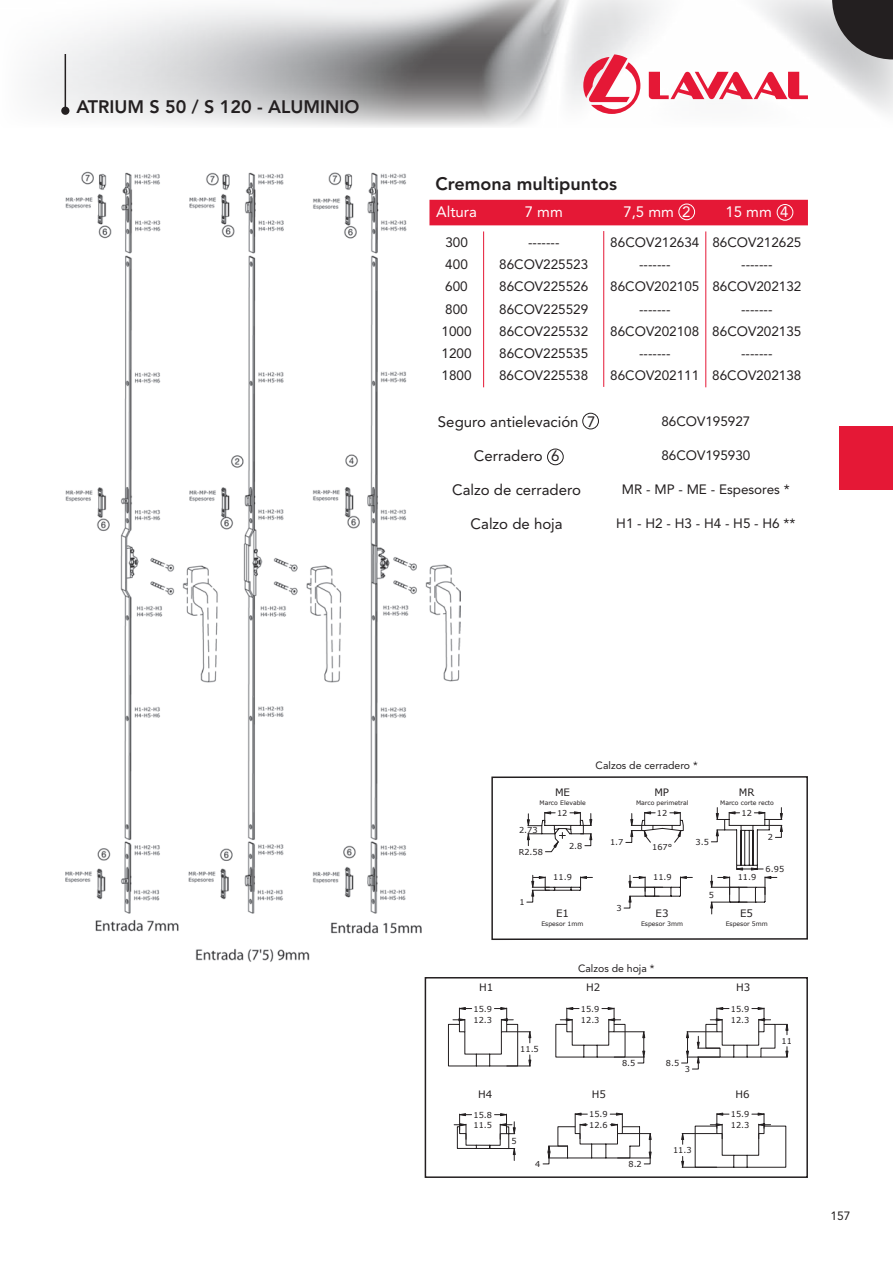
<style>
.page{position:relative;width:893px;height:1263px;background:#fff}
.page>*{position:absolute;margin:0;border:0;box-sizing:border-box;transform-origin:0 0}
.t1{font:800 18px "Avenir LT Std";color:#231f20}
.t2{font:15px "Avenir LT Std";color:#231f20}
.t3{font:15px "Avenir LT Std";color:#fff}
.t4{font:13.5px "Avenir LT Std";color:#231f20}
.t5{font:12px "Avenir LT Std";color:#231f20}
.t6{font:10.5px "Avenir LT Std";color:#231f20}
.t7{font:10.2px "Verdana";color:#231f20}
.t8{font:8.1px "Verdana";color:#231f20}
.t9{font:6.15px "Verdana";color:#231f20}
</style>
<div class="page">
<img style="left:34px;top:0;width:859px;height:127px">
<svg style="left:61px;top:107px;width:8px;height:8px"></svg>
<hr style="left:65px;top:54px;width:1px;height:57px;background:#231f20">
<svg style="left:62px;top:108px;width:6px;height:6px"></svg>
<svg style="left:649px;top:72px;width:159px;height:27px"></svg>
<svg style="left:583px;top:54px;width:57px;height:60px"></svg>
<div style="left:839px;top:426px;width:54px;height:63px;background:#e51836"></div>
<img style="left:65px;top:171px;width:395px;height:791px">
<div style="left:429px;top:200px;width:379px;height:25px;background:#e51836"></div>
<hr style="left:483px;top:231px;width:1px;height:156px;background:#e51836">
<div style="left:679px;top:204px;width:16px;height:16px;border:1px solid #fff;border-radius:50%"></div>
<div style="left:777px;top:204px;width:16px;height:16px;border:1px solid #fff;border-radius:50%"></div>
<div style="left:583px;top:413px;width:16px;height:16px;border:1px solid #231f20;border-radius:50%"></div>
<div style="left:547px;top:449px;width:16px;height:16px;border:1px solid #231f20;border-radius:50%"></div>
<hr style="left:603px;top:231px;width:1px;height:156px;background:#e51836">
<hr style="left:705px;top:231px;width:1px;height:156px;background:#e51836">
<div style="left:491px;top:776px;width:317px;height:164px;border:2px solid #231f20"></div>
<svg style="left:527px;top:807px;width:255px;height:107px"></svg>
<div style="left:425px;top:977px;width:383px;height:201px;border:2px solid #231f20"></div>
<svg style="left:448px;top:1024px;width:338px;height:144px"></svg>
<svg style="left:513px;top:1148px;width:2px;height:12px"></svg>
<svg style="left:454px;top:1113px;width:61px;height:27px"></svg>
<svg style="left:543px;top:1145px;width:25px;height:19px"></svg>
<svg style="left:575px;top:1113px;width:76px;height:51px"></svg>
<hr style="left:682px;top:1133px;width:35px;height:1px;background:#231f20">
<hr style="left:682px;top:1167px;width:35px;height:1px;background:#231f20">
<svg style="left:681px;top:1133px;width:3px;height:11px"></svg>
<svg style="left:681px;top:1156px;width:3px;height:12px"></svg>
<svg style="left:710px;top:1113px;width:61px;height:27px"></svg>
<svg style="left:506px;top:1055px;width:25px;height:12px"></svg>
<svg style="left:453px;top:1007px;width:78px;height:36px"></svg>
<hr style="left:614px;top:1031px;width:30px;height:1px;background:#231f20">
<hr style="left:614px;top:1057px;width:30px;height:1px;background:#231f20">
<svg style="left:638px;top:1031px;width:7px;height:32px"></svg>
<svg style="left:560px;top:1007px;width:61px;height:26px"></svg>
<svg style="left:681px;top:1007px;width:107px;height:62px"></svg>
<svg style="left:832px;top:0;width:61px;height:59px;background:#474445"></svg>
<h1 class="t1" style="left:77px;top:96px;width:284px">ATRIUM S 50 / S 120 - ALUMINIO</h1>
<h1 class="t1" style="left:435px;top:173px;width:183px">Cremona multipuntos</h1>
<p class="t3" style="left:436px;top:203px;width:42px">Altura</p>
<p class="t3" style="left:525px;top:203px;width:40px">7 mm</p>
<p class="t3" style="left:623px;top:203px;width:69px">7,5 mm 2</p>
<p class="t3" style="left:725px;top:203px;width:65px">15 mm 4</p>
<p class="t4" style="left:445px;top:234px;width:24px">300</p>
<p class="t4" style="left:528px;top:234px;width:33px">-------</p>
<p class="t4" style="left:610px;top:234px;width:193px">86COV212634 86COV212625</p>
<p class="t4" style="left:445px;top:257px;width:24px">400</p>
<p class="t4" style="left:499px;top:257px;width:91px">86COV225523</p>
<p class="t4" style="left:639px;top:257px;width:33px">-------</p>
<p class="t4" style="left:741px;top:257px;width:33px">-------</p>
<p class="t4" style="left:445px;top:279px;width:24px">600</p>
<p class="t4" style="left:499px;top:279px;width:91px">86COV225526</p>
<p class="t4" style="left:610px;top:279px;width:193px">86COV202105 86COV202132</p>
<p class="t4" style="left:445px;top:301px;width:24px">800</p>
<p class="t4" style="left:499px;top:301px;width:91px">86COV225529</p>
<p class="t4" style="left:639px;top:301px;width:33px">-------</p>
<p class="t4" style="left:741px;top:301px;width:33px">-------</p>
<p class="t4" style="left:441px;top:323px;width:32px">1000</p>
<p class="t4" style="left:499px;top:323px;width:91px">86COV225532</p>
<p class="t4" style="left:610px;top:323px;width:193px">86COV202108 86COV202135</p>
<p class="t4" style="left:441px;top:346px;width:32px">1200</p>
<p class="t4" style="left:499px;top:346px;width:91px">86COV225535</p>
<p class="t4" style="left:639px;top:346px;width:33px">-------</p>
<p class="t4" style="left:741px;top:346px;width:33px">-------</p>
<p class="t4" style="left:441px;top:368px;width:32px">1800</p>
<p class="t4" style="left:499px;top:368px;width:91px">86COV225538</p>
<p class="t4" style="left:610px;top:368px;width:193px">86COV202111 86COV202138</p>
<p class="t2" style="left:438px;top:413px;width:159px">Seguro antielevación 7</p>
<p class="t4" style="left:661px;top:414px;width:91px">86COV195927</p>
<p class="t2" style="left:474px;top:447px;width:87px">Cerradero 6</p>
<p class="t4" style="left:661px;top:447px;width:91px">86COV195930</p>
<p class="t2" style="left:452px;top:481px;width:130px">Calzo de cerradero</p>
<p class="t4" style="left:622px;top:481px;width:169px">MR - MP - ME - Espesores *</p>
<p class="t2" style="left:471px;top:515px;width:93px">Calzo de hoja</p>
<p class="t4" style="left:616px;top:515px;width:181px">H1-H2-H3-H4-H5-H6**</p>
<p class="t6" style="left:596px;top:759px;width:104px">Calzos de cerradero *</p>
<p class="t7" style="left:555px;top:785px;width:17px">ME</p>
<p class="t9" style="left:539px;top:799px;width:48px">Marco Elevable</p>
<p class="t7" style="left:654px;top:785px;width:16px">MP</p>
<p class="t9" style="left:636px;top:799px;width:54px">Marco perimetral</p>
<p class="t7" style="left:739px;top:785px;width:17px">MR</p>
<p class="t9" style="left:720px;top:799px;width:55px">Marco corte recto</p>
<p class="t8" style="left:557px;top:808px;width:12px">12</p>
<p class="t8" style="left:657px;top:808px;width:12px">12</p>
<p class="t8" style="left:741px;top:808px;width:12px">12</p>
<p class="t8" style="left:519px;top:824px;width:20px">2.73</p>
<p class="t8" style="left:519px;top:846px;width:26px">R2.58</p>
<p class="t8" style="left:569px;top:840px;width:15px">2.8</p>
<p class="t8" style="left:610px;top:837px;width:15px">1.7</p>
<p class="t8" style="left:652px;top:842px;width:22px">167°</p>
<p class="t8" style="left:696px;top:837px;width:15px">3.5</p>
<p class="t8" style="left:768px;top:832px;width:7px">2</p>
<p class="t8" style="left:766px;top:864px;width:20px">6.95</p>
<p class="t8" style="left:519px;top:897px;width:7px">1</p>
<p class="t8" style="left:553px;top:872px;width:20px">11.9</p>
<p class="t8" style="left:653px;top:872px;width:20px">11.9</p>
<p class="t8" style="left:738px;top:872px;width:20px">11.9</p>
<p class="t8" style="left:709px;top:889px;width:7px">5</p>
<p class="t7" style="left:556px;top:906px;width:14px">E1</p>
<p class="t9" style="left:541px;top:920px;width:43px">Espesor 1mm</p>
<p class="t8" style="left:616px;top:903px;width:7px">3</p>
<p class="t7" style="left:655px;top:906px;width:14px">E3</p>
<p class="t9" style="left:641px;top:920px;width:43px">Espesor 3mm</p>
<p class="t7" style="left:740px;top:907px;width:14px">E5</p>
<p class="t9" style="left:726px;top:920px;width:43px">Espesor 5mm</p>
<p class="t6" style="left:578px;top:962px;width:78px">Calzos de hoja *</p>
<p class="t7" style="left:479px;top:981px;width:16px">H1</p>
<p class="t7" style="left:586px;top:981px;width:16px">H2</p>
<p class="t7" style="left:736px;top:981px;width:16px">H3</p>
<p class="t8" style="left:473px;top:1003px;width:20px">15.9</p>
<p class="t8" style="left:474px;top:1015px;width:20px">12.3</p>
<p class="t8" style="left:520px;top:1044px;width:20px">11.5</p>
<p class="t8" style="left:581px;top:1003px;width:20px">15.9</p>
<p class="t8" style="left:581px;top:1015px;width:20px">12.3</p>
<p class="t8" style="left:622px;top:1058px;width:15px">8.5</p>
<p class="t8" style="left:666px;top:1058px;width:15px">8.5</p>
<p class="t8" style="left:685px;top:1064px;width:7px">3</p>
<p class="t8" style="left:731px;top:1003px;width:20px">15.9</p>
<p class="t8" style="left:731px;top:1015px;width:20px">12.3</p>
<p class="t7" style="left:478px;top:1088px;width:16px">H4</p>
<p class="t7" style="left:592px;top:1088px;width:16px">H5</p>
<p class="t7" style="left:736px;top:1088px;width:16px">H6</p>
<p class="t8" style="left:473px;top:1109px;width:20px">15.8</p>
<p class="t8" style="left:474px;top:1119px;width:20px">11.5</p>
<p class="t8" style="left:511px;top:1136px;width:7px">5</p>
<p class="t8" style="left:589px;top:1109px;width:20px">15.9</p>
<p class="t8" style="left:589px;top:1119px;width:20px">12.6</p>
<p class="t8" style="left:535px;top:1159px;width:7px">4</p>
<p class="t8" style="left:628px;top:1159px;width:15px">8.2</p>
<p class="t8" style="left:673px;top:1145px;width:20px">11.3</p>
<p class="t8" style="left:731px;top:1109px;width:20px">15.9</p>
<p class="t8" style="left:731px;top:1119px;width:20px">12.3</p>
<p class="t8" style="left:781px;top:1035px;width:12px">11</p>
<p class="t5" style="left:830px;top:1209px;width:22px">157</p>
</div>
